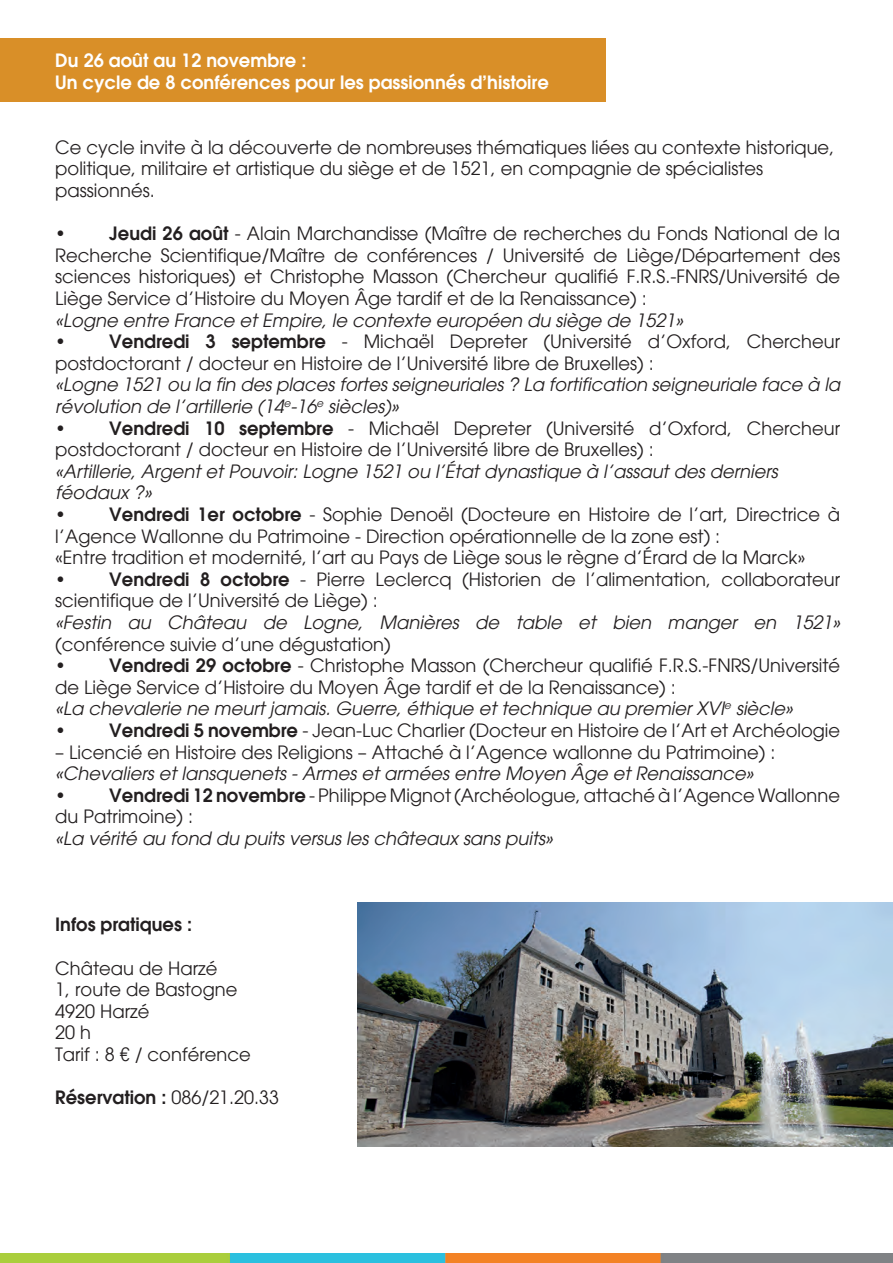
<style>
.page{position:relative;width:893px;height:1263px;background:#fff}
.page>*{position:absolute;margin:0;border:0;box-sizing:border-box;transform-origin:0 0}
.t1{font:18px/21.6px "Avant Garde";color:#231f20}
.t2{font:italic 18px/21.6px "Avant Garde";color:#231f20}
.t3{font:600 18px/21.6px "Avant Garde";color:#fff}
.t4{font:600 18px "Avant Garde";color:#231f20}
.s1{font-weight:600}
.s2{font-style:italic}
.s3{font-weight:400}
</style>
<div class="page">
<div style="left:0;top:38px;width:605px;height:64px;background:#d98f28"></div>
<img style="left:0;top:1253px;width:893px;height:10px">
<img style="left:357px;top:902px;width:536px;height:244px">
<p class="t3" style="left:55px;top:50px;width:495px">Du 26 août au 12 novembre :<br>Un cycle de 8 conférences pour les passionnés d’histoire</p>
<p class="t1" style="left:55px;top:136px;width:780px">Ce cycle invite à la découverte de nombreuses thématiques liées au contexte historique, politique, militaire et artistique du siège et de 1521, en compagnie de spécialistes passionnés.</p>
<p class="t4" style="left:55px;top:222px;width:12px">•</p>
<p class="t1" style="left:55px;top:223px;width:786px;text-align:justify;text-indent:54px"><span class="s1">Jeudi 26 août</span> - Alain Marchandisse (Maître de recherches du Fonds National de la Recherche Scientifique/Maître de conférences / Université de Liège/Département des sciences historiques) et Christophe Masson (Chercheur qualifié F.R.S.-FNRS/Université de Liège Service d’Histoire du Moyen Âge tardif et de la Renaissance) :</p>
<p class="t2" style="left:55px;top:309px;width:629px">«Logne entre France et Empire, le contexte européen du siège de 1521»</p>
<p class="t4" style="left:55px;top:330px;width:12px">•</p>
<p class="t1" style="left:55px;top:331px;width:786px;text-indent:54px"><span class="s1">Vendredi 3 septembre</span> - Michaël Depreter (Université d’Oxford, Chercheur postdoctorant / docteur en Histoire de l’Université libre de Bruxelles) :</p>
<p class="t2" style="left:55px;top:374px;width:786px">«Logne 1521 ou la fin des places fortes seigneuriales ? La fortification seigneuriale face à la révolution de l’artillerie (14<sup>e</sup>-16<sup>e</sup> siècles)»</p>
<p class="t1" style="left:55px;top:417px;width:786px"><span class="s1">• Vendredi 10 septembre</span> - Michaël Depreter (Université d’Oxford, Chercheur postdoctorant / docteur en Histoire de l’Université libre de Bruxelles) :</p>
<p class="t2" style="left:55px;top:460px;width:724px">«Artillerie, Argent et Pouvoir: Logne 1521 ou l’État dynastique à l’assaut des derniers féodaux ?»</p>
<p class="t4" style="left:55px;top:503px;width:12px">•</p>
<p class="t1" style="left:55px;top:504px;width:786px;text-indent:54px"><span class="s1">Vendredi 1er octobre</span> - Sophie Denoël (Docteure en Histoire de l’art, Directrice à l’Agence Wallonne du Patrimoine - Direction opérationnelle de la zone est) :<br>«Entre tradition et modernité, l’art au Pays de Liège sous le règne d’Érard de la Marck»</p>
<p class="t4" style="left:55px;top:567px;width:12px">•</p>
<p class="t1" style="left:55px;top:568px;width:786px;text-indent:54px"><span class="s1">Vendredi 8 octobre</span> - Pierre Leclercq (Historien de l’alimentation, collaborateur scientifique de l’Université de Liège) :</p>
<p class="t2" style="left:55px;top:612px;width:786px">«Festin au Château de Logne, Manières de table et bien manger en 1521»</p>
<p class="t1" style="left:55px;top:633px;width:337px">(conférence suivie d’une dégustation)</p>
<p class="t4" style="left:55px;top:654px;width:12px">•</p>
<p class="t1" style="left:55px;top:655px;width:786px;text-indent:54px"><span class="s1">Vendredi 29 octobre</span> - Christophe Masson (Chercheur qualifié F.R.S.-FNRS/Université de Liège Service d’Histoire du Moyen Âge tardif et de la Renaissance) :<br><span class="s2">«La chevalerie ne meurt jamais. Guerre, éthique et technique au premier XVI</span><sup>e</sup> <span class="s2">siècle»</span></p>
<p class="t1" style="left:55px;top:720px;width:786px"><span class="s1">• Vendredi 5 novembre</span> - Jean-Luc Charlier (Docteur en Histoire de l’Art et Archéologie</p>
<p class="t1" style="left:55px;top:741px;width:722px">– Licencié en Histoire des Religions – Attaché à l’Agence wallonne du Patrimoine) :</p>
<p class="t2" style="left:55px;top:763px;width:700px">«Chevaliers et lansquenets - Armes et armées entre Moyen Âge et Renaissance»</p>
<p class="t1" style="left:55px;top:784px;width:786px"><span class="s1">• Vendredi 12 novembre</span> - Philippe Mignot (Archéologue, attaché à l’Agence Wallonne du Patrimoine) :</p>
<p class="t2" style="left:55px;top:828px;width:499px">«La vérité au fond du puits versus les châteaux sans puits»</p>
<p class="t4" style="left:55px;top:913px;width:138px">Infos pratiques :</p>
<p class="t1" style="left:55px;top:957px;width:197px">Château de Harzé<br>1, route de Bastogne<br>4920 Harzé<br>20 h<br>Tarif : 8 € / conférence</p>
<p class="t4" style="left:55px;top:1086px;width:225px">Réservation : <span class="s3">086/21.20.33</span></p>
</div>
